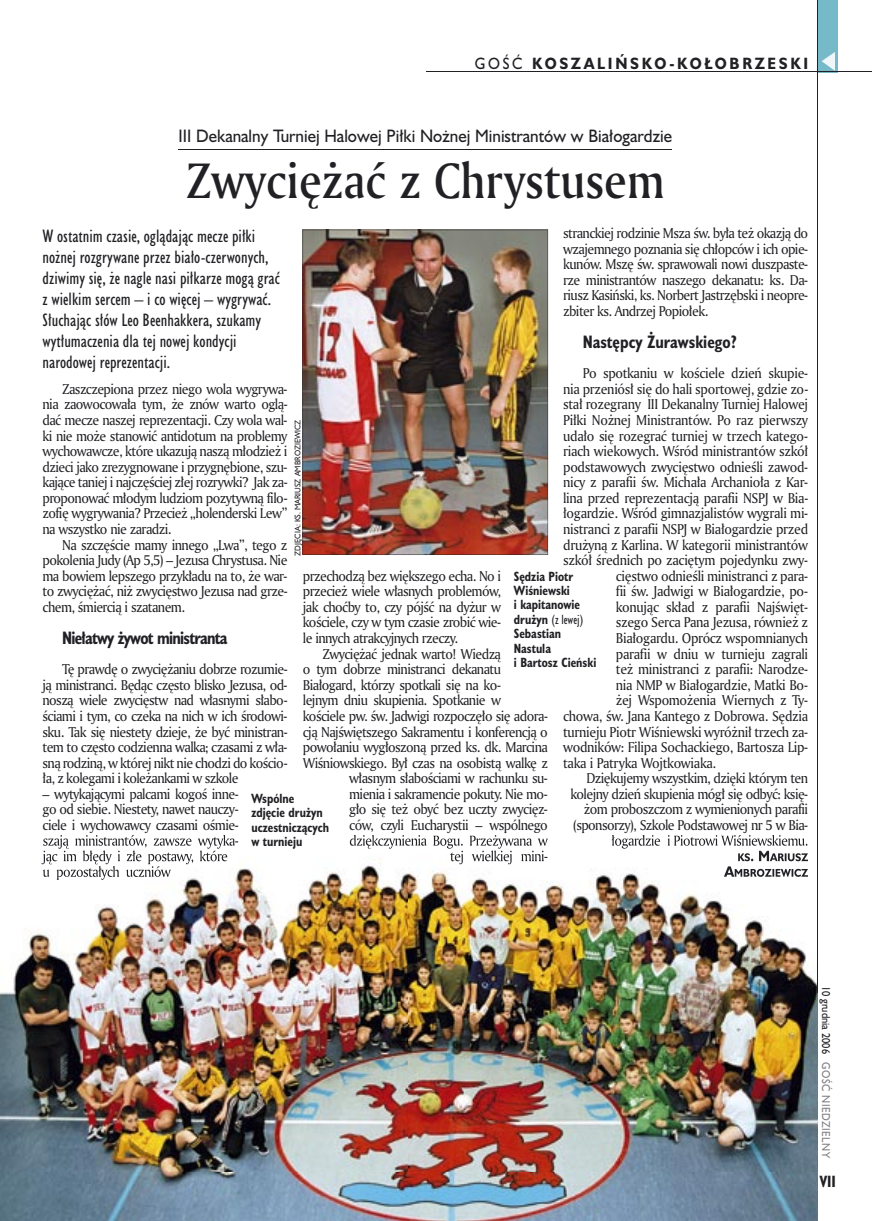
<style>
.page{position:relative;width:872px;height:1221px;background:#fff}
.page>*{position:absolute;margin:0;border:0;box-sizing:border-box;transform-origin:0 0}
.t1{font:48px "Amerigo Md PL";color:#212125;scale:.9 1}
.t2{font:16.5px/21px "Humanst 521 Cn PL";color:#212125}
.t3{font:16.5px "Humanst 521 PL";color:#212125;scale:.94 1}
.t4{font:700 16.5px "Humanst 521 Cn PL";letter-spacing:-.045em;color:#212125;scale:.94 1}
.t5{font:700 16.5px "Humanst 521 Cn PL";color:#212125;scale:.94 1}
.t6{font:700 15px "Humanst 521 PL";letter-spacing:.2em;color:#212125;scale:.9 1}
.t7{font:700 15px "Humanst 521 Cn PL";color:#212125;scale:.94 1}
.t8{font:13.8px/15.6px "Amerigo PL";letter-spacing:-.04em;color:#212125;text-align:justify;scale:.94 1}
.t9{font:700 12.3px/14.4px "Humanst 521 Cn PL";color:#212125;scale:.94 1}
.t10{font:10.5px "Humanst 521 PL";letter-spacing:.05em;color:#7f7e83;scale:.9 1}
.t11{font:10.5px "Humanst 521 PL";color:#212125;scale:.9 1}
.t12{font:7.5px "Humanst 521 PL";color:#212125;scale:.94 1}
.s1{font-weight:400}
</style>
<div class="page">
<div style="left:818px;top:0;width:19px;height:72px;background:#76baca"></div>
<hr style="left:817px;top:0;width:1px;height:1220px;background:#212125">
<svg style="left:821px;top:52px;width:14px;height:19px"></svg>
<hr style="left:425px;top:72px;width:447px;height:1px;background:#212125">
<hr style="left:179px;top:149px;width:493px;height:1px;background:#212125">
<img style="left:0;top:841px;width:817px;height:379px">
<img style="left:817px;top:833px;width:1px;height:387px">
<img style="left:43px;top:835px;width:195px;height:13px">
<img style="left:42px;top:850px;width:186px;height:14px">
<img style="left:43px;top:866px;width:128px;height:13px">
<img style="left:350px;top:835px;width:198px;height:13px">
<img style="left:450px;top:850px;width:97px;height:14px">
<img style="left:611px;top:835px;width:197px;height:13px">
<img style="left:738px;top:850px;width:70px;height:11px">
<img style="left:685px;top:866px;width:123px;height:10px">
<img style="left:303px;top:230px;width:245px;height:325px">
<p class="t6" style="left:475px;top:53px;width:372px"><span class="s1">GOŚĆ</span> KOSZALIŃSKO-KOŁOBRZESKI</p>
<p class="t3" style="left:179px;top:125px;width:526px">III Dekanalny Turniej Halowej Piłki Nożnej Ministrantów w Białogardzie</p>
<h1 class="t1" style="left:186px;top:149px;width:533px">Zwyciężać z Chrystusem</h1>
<p class="t8" style="left:563px;top:225px;width:262px">stranckiej rodzinie Msza św. była też okazją do wzajemnego poznania się chłopców i ich opie&shy;kunów. Mszę św. sprawowali nowi duszpaste&shy;rze ministrantów naszego dekanatu: ks. Da&shy;riusz Kasiński, ks. Norbert Jastrzębski i neopre&shy;zbiter ks. Andrzej Popiołek.</p>
<p class="t5" style="left:583px;top:331px;width:166px">Następcy Żurawskiego?</p>
<p class="t8" style="left:583px;top:365px;width:241px">Po spotkaniu w kościele dzień skupie-</p>
<p class="t8" style="left:563px;top:380px;width:262px">nia przeniósł się do hali sportowej, gdzie zo-</p>
<p class="t8" style="left:563px;top:396px;width:262px">stał rozegrany III Dekanalny Turniej Halowej</p>
<p class="t8" style="left:563px;top:412px;width:262px">Piłki Nożnej Ministrantów. Po raz pierwszy</p>
<p class="t8" style="left:563px;top:427px;width:262px">udało się rozegrać turniej w trzech katego-</p>
<p class="t8" style="left:563px;top:443px;width:262px">riach wiekowych. Wśród ministrantów szkół</p>
<p class="t8" style="left:563px;top:458px;width:262px">podstawowych zwycięstwo odnieśli zawod-</p>
<p class="t8" style="left:563px;top:474px;width:262px">nicy z parafii św. Michała Archanioła z Kar-</p>
<p class="t8" style="left:563px;top:489px;width:262px">lina przed reprezentacją parafii NSPJ w Bia-</p>
<p class="t8" style="left:563px;top:505px;width:262px">łogardzie. Wśród gimnazjalistów wygrali mi-</p>
<p class="t8" style="left:563px;top:521px;width:262px">nistranci z parafii NSPJ w Białogardzie przed</p>
<p class="t8" style="left:563px;top:536px;width:262px">drużyną z Karlina. W kategorii ministrantów</p>
<p class="t8" style="left:563px;top:552px;width:262px">szkół średnich po zaciętym pojedynku zwy-</p>
<p class="t8" style="left:616px;top:567px;width:206px">cięstwo odnieśli ministranci z para-</p>
<p class="t8" style="left:616px;top:583px;width:206px">fii św. Jadwigi w Białogardzie, po-</p>
<p class="t8" style="left:616px;top:598px;width:206px">konując skład z parafii Najświęt-</p>
<p class="t8" style="left:616px;top:614px;width:206px">szego Serca Pana Jezusa, również z</p>
<p class="t8" style="left:616px;top:630px;width:206px">Białogardu. Oprócz wspomnianych</p>
<p class="t8" style="left:616px;top:645px;width:206px">parafii w dniu w turnieju zagrali</p>
<p class="t8" style="left:616px;top:661px;width:206px">też ministranci z parafii: Narodze-</p>
<p class="t8" style="left:616px;top:676px;width:206px">nia NMP w Białogardzie, Matki Bo-</p>
<p class="t8" style="left:616px;top:692px;width:206px">żej Wspomożenia Wiernych z Ty-</p>
<p class="t8" style="left:563px;top:707px;width:262px">chowa, św. Jana Kantego z Dobrowa. Sędzia</p>
<p class="t8" style="left:563px;top:723px;width:262px">turnieju Piotr Wiśniewski wyróżnił trzech za-</p>
<p class="t8" style="left:563px;top:739px;width:262px">wodników: Filipa Sochackiego, Bartosza Lip-</p>
<p class="t8" style="left:563px;top:754px;width:164px">taka i Patryka Wojtkowiaka.</p>
<p class="t8" style="left:586px;top:770px;width:237px">Dziękujemy wszystkim, dzięki którym ten</p>
<p class="t8" style="left:570px;top:785px;width:254px">kolejny dzień skupienia mógł się odbyć: księ-</p>
<p class="t8" style="left:584px;top:801px;width:240px">żom proboszczom z wymienionych parafii</p>
<p class="t8" style="left:573px;top:816px;width:251px">(sponsorzy), Szkole Podstawowej nr 5 w Bia-</p>
<p class="t2" style="left:43px;top:225px;width:239px">W ostatnim czasie, oglądając mecze piłki nożnej rozgrywane przez biało-czerwonych, dziwimy się, że nagle nasi piłkarze mogą grać z wielkim sercem – i co więcej – wygrywać.<br>Słuchając słów Leo Beenhakkera, szukamy wytłumaczenia dla tej nowej kondycji narodowej reprezentacji.</p>
<p class="t8" style="left:43px;top:380px;width:262px;text-indent:20px">Zaszczepiona przez niego wola wygrywa&shy;nia zaowocowała tym, że znów warto oglą&shy;dać mecze naszej reprezentacji. Czy wola wal&shy;ki nie może stanowić antidotum na problemy wychowawcze, które ukazują naszą młodzież i dzieci jako zrezygnowane i przygnębione, szu&shy;kające taniej i najczęściej złej rozrywki? Jak za&shy;proponować młodym ludziom pozytywną filo&shy;zofię wygrywania? Przecież „holenderski Lew” na wszystko nie zaradzi.</p>
<p class="t8" style="left:43px;top:536px;width:262px;text-indent:20px">Na szczęście mamy innego „Lwa”, tego z pokolenia Judy (Ap 5,5) – Jezusa Chrystusa. Nie ma bowiem lepszego przykładu na to, że war&shy;to zwyciężać, niż zwycięstwo Jezusa nad grze&shy;chem, śmiercią i szatanem.</p>
<p class="t4" style="left:62px;top:626px;width:177px">Niełatwy żywot ministranta</p>
<p class="t8" style="left:43px;top:661px;width:262px;text-indent:20px">Tę prawdę o zwyciężaniu dobrze rozumie&shy;ją ministranci. Będąc często blisko Jezusa, od&shy;noszą wiele zwycięstw nad własnymi słabo&shy;ściami i tym, co czeka na nich w ich środowi&shy;sku. Tak się niestety dzieje, że być ministran&shy;tem to często codzienna walka; czasami z wła&shy;sną rodziną, w której nikt nie chodzi do kościo&shy;ła, z kolegami i koleżankami w szkole</p>
<p class="t8" style="left:43px;top:785px;width:210px">– wytykającymi palcami kogoś inne&shy;go od siebie. Niestety, nawet nauczy&shy;ciele i wychowawcy czasami ośmie-</p>
<p class="t12" style="left:293px;top:555px;width:146px;rotate:-90deg">ZDJĘCIA: KS. MARIUSZ AMBROZIEWICZ</p>
<p class="t8" style="left:303px;top:567px;width:212px">przechodzą bez większego echa. No i przecież wiele własnych problemów, jak choćby to, czy pójść na dyżur w kościele, czy w tym czasie zrobić wie&shy;le innych atrakcyjnych rzeczy.</p>
<p class="t8" style="left:322px;top:645px;width:191px">Zwyciężać jednak warto! Wiedzą</p>
<p class="t8" style="left:303px;top:661px;width:212px">o tym dobrze ministranci dekanatu</p>
<p class="t8" style="left:303px;top:676px;width:212px">Białogard, którzy spotkali się na ko-</p>
<p class="t8" style="left:303px;top:692px;width:212px">lejnym dniu skupienia. Spotkanie w</p>
<p class="t8" style="left:303px;top:707px;width:262px">kościele pw. św. Jadwigi rozpoczęło się adora-</p>
<p class="t8" style="left:303px;top:723px;width:262px">cją Najświętszego Sakramentu i konferencją o</p>
<p class="t8" style="left:303px;top:739px;width:262px">powołaniu wygłoszoną przed ks. dk. Marcina</p>
<p class="t8" style="left:303px;top:754px;width:262px">Wiśniowskiego. Był czas na osobistą walkę z</p>
<p class="t8" style="left:349px;top:770px;width:213px">własnym słabościami w rachunku su-</p>
<p class="t8" style="left:349px;top:785px;width:213px">mienia i sakramencie pokuty. Nie mo-</p>
<p class="t8" style="left:349px;top:801px;width:213px">gło się też obyć bez uczty zwycięz-</p>
<p class="t8" style="left:349px;top:816px;width:213px">ców, czyli Eucharystii – wspólnego</p>
<p class="t9" style="left:514px;top:568px;width:89px">Sędzia Piotr<br>Wiśniewski<br>i kapitanowie drużyn <span class="s1">(z lewej)<br></span>Sebastian<br>Nastula<br>i Bartosz Cieński</p>
<p class="t9" style="left:251px;top:790px;width:84px">Wspólne zdjęcie drużyn uczestniczących w turnieju</p>
<p class="t11" style="left:833px;top:985px;width:77px;rotate:90deg">10 grudnia 2006</p>
<p class="t10" style="left:833px;top:1062px;width:108px;rotate:90deg">GOŚĆ NIEDZIELNY</p>
<p class="t7" style="left:819px;top:1171px;width:19px">VII</p>
</div>
